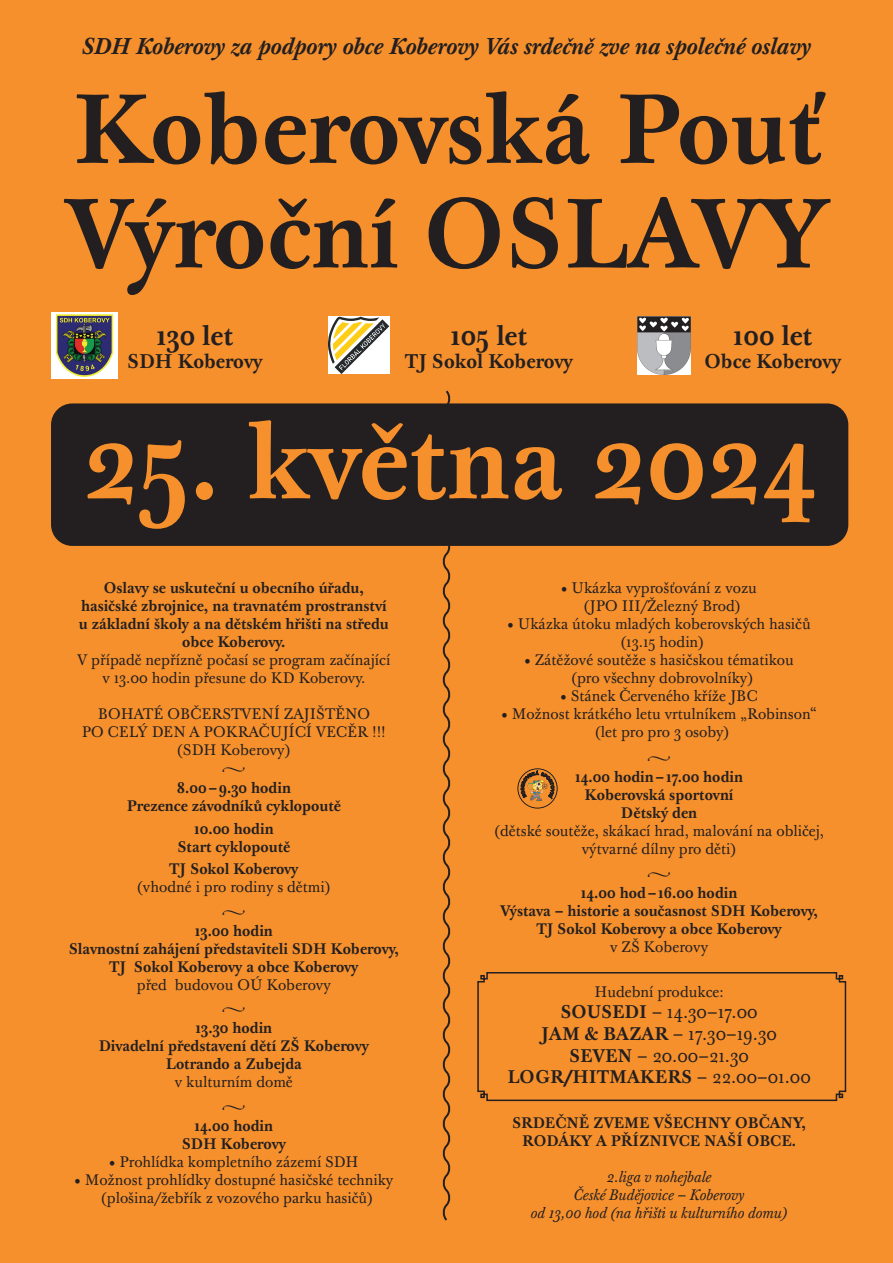
<style>
.page{position:relative;width:893px;height:1263px;background:#f6902c}
.page>*{position:absolute;margin:0;border:0;box-sizing:border-box;transform-origin:0 0}
.t1{font:700 105px "Baskerville Ten Pro";color:#f6902c;scale:.95 1}
.t2{font:700 96.38px "Baskerville Ten Pro";color:#231f20;scale:.95 1}
.t3{font:700 27px "Baskerville Ten Pro";color:#231f20;scale:.95 1}
.t4{font:italic 700 22.5px "Baskerville Ten Pro";color:#231f20;scale:.95 1}
.t5{font:700 19.5px "Baskerville Ten Pro";color:#231f20;scale:.95 1}
.t6{font:18px "Baskerville Ten Pro";color:#231f20;scale:.95 1}
.t7{font:700 18px "Baskerville Ten Pro";color:#231f20;scale:.95 1}
.t8{font:15px/18px "Baskerville Ten Pro";color:#231f20;text-align:center;scale:.95 1}
.t9{font:700 15px/18px "Baskerville Ten Pro";color:#231f20;text-align:center;scale:.95 1}
.t10{font:italic 15px "Baskerville Ten Pro";color:#231f20;scale:.95 1}
.wave{font:700 15px "Minion Pro";color:#231f20;scale:.95 1}
.s1{font-weight:700}
.s2{font-weight:400}
</style>
<div class="page">
<svg style="left:442px;top:390px;width:9px;height:831px"></svg>
<div style="left:51px;top:403px;width:797px;height:143px;background:#231f20;border-radius:21px"></div>
<img style="left:637px;top:317px;width:53px;height:57px">
<img style="left:52px;top:313px;width:65px;height:65px">
<svg style="left:328px;top:317px;width:61px;height:57px;background:#cfc8ab"></svg>
<svg style="left:477px;top:972px;width:370px;height:130px"></svg>
<svg style="left:518px;top:769px;width:39px;height:39px"></svg>
<p class="t4" style="left:82px;top:33px;width:769px">SDH Koberovy za podpory obce Koberovy Vás srdečně zve na společné oslavy</p>
<p class="t2" style="left:72px;top:71px;width:791px">Koberovská Pouť</p>
<p class="t2" style="left:65px;top:176px;width:807px">Výroční OSLAVY</p>
<p class="t3" style="left:157px;top:319px;width:82px">130 let</p>
<p class="t5" style="left:127px;top:349px;width:144px">SDH Koberovy</p>
<p class="t3" style="left:450px;top:319px;width:82px">105 let</p>
<p class="t5" style="left:405px;top:349px;width:178px">TJ Sokol Koberovy</p>
<p class="t3" style="left:733px;top:319px;width:85px">100 let</p>
<p class="t5" style="left:705px;top:349px;width:145px">Obce Koberovy</p>
<p class="t1" style="left:83px;top:399px;width:773px">25. května 2024</p>
<p class="t9" style="left:79px;top:580px;width:328px">Oslavy se uskuteční u obecního úřadu, hasičské zbrojnice, na travnatém prostranství u základní školy a na dětském hřišti na středu obce Koberovy.</p>
<p class="t8" style="left:77px;top:652px;width:331px">V případě nepřízně počasí se program začínající v 13.00 hodin přesune do KD Koberovy.</p>
<p class="t8" style="left:98px;top:706px;width:288px">BOHATÉ OBČERSTVENÍ ZAJIŠTĚNO</p>
<p class="t8" style="left:82px;top:724px;width:322px">PO CELÝ DEN A POKRAČUJÍCÍ VECĚR !!!</p>
<p class="t8" style="left:177px;top:742px;width:121px">(SDH Koberovy)</p>
<p class="wave" style="left:222px;top:759px;width:27px">•</p>
<p class="t9" style="left:177px;top:780px;width:122px">8.00–9.30 hodin</p>
<p class="t9" style="left:127px;top:798px;width:227px">Prezence závodníků cyklopoutě</p>
<p class="t9" style="left:194px;top:820px;width:85px">10.00 hodin</p>
<p class="t9" style="left:177px;top:838px;width:120px">Start cyklopoutě</p>
<p class="t8" style="left:137px;top:860px;width:205px"><span class="s1">TJ Sokol Koberovy<br></span>(vhodné i pro rodiny s dětmi)</p>
<p class="wave" style="left:222px;top:902px;width:27px">•</p>
<p class="t9" style="left:195px;top:923px;width:84px">13.00 hodin</p>
<p class="t9" style="left:69px;top:941px;width:349px">Slavnostní zahájení představiteli SDH Koberovy,<br>TJ Sokol Koberovy a obce Koberovy<br><span class="s2">před budovou OÚ Koberovy</span></p>
<p class="wave" style="left:222px;top:999px;width:27px">•</p>
<p class="t9" style="left:196px;top:1019px;width:82px">13.30 hodin</p>
<p class="t9" style="left:99px;top:1037px;width:286px">Divadelní představení dětí ZŠ Koberovy</p>
<p class="t9" style="left:166px;top:1055px;width:145px">Lotrando a Zubejda</p>
<p class="t8" style="left:175px;top:1073px;width:126px">v kulturním domě</p>
<p class="wave" style="left:222px;top:1097px;width:27px">•</p>
<p class="t9" style="left:195px;top:1118px;width:84px">14.00 hodin</p>
<p class="t9" style="left:182px;top:1136px;width:111px">SDH Koberovy</p>
<p class="t8" style="left:109px;top:1154px;width:264px">• Prohlídka kompletního zázemí SDH</p>
<p class="t8" style="left:74px;top:1172px;width:337px">• Možnost prohlídky dostupné hasičské techniky (plošina/žebřík z vozového parku hasičů)</p>
<p class="t8" style="left:561px;top:580px;width:207px">• Ukázka vyprošťování z vozu (JPO III/Železný Brod)</p>
<p class="t8" style="left:508px;top:616px;width:321px">• Ukázka útoku mladých koberovských hasičů (13.15 hodin)</p>
<p class="t8" style="left:524px;top:652px;width:285px">• Zátěžové soutěže s hasičskou tématikou (pro všechny dobrovolníky)</p>
<p class="t8" style="left:560px;top:688px;width:209px">• Stánek Červeného kříže JBC</p>
<p class="t8" style="left:501px;top:706px;width:334px">• Možnost krátkého letu vrtulníkem „Robinson“ (let pro pro 3 osoby)</p>
<p class="wave" style="left:647px;top:748px;width:27px">•</p>
<p class="t9" style="left:575px;top:768px;width:178px">14.00 hodin–17.00 hodin<br>Koberovská sportovní</p>
<p class="t9" style="left:621px;top:804px;width:82px">Dětský den</p>
<p class="t8" style="left:494px;top:822px;width:349px">(dětské soutěže, skákací hrad, malování na obličej, výtvarné dílny pro děti)</p>
<p class="wave" style="left:647px;top:864px;width:27px">•</p>
<p class="t9" style="left:581px;top:885px;width:166px">14.00 hod–16.00 hodin</p>
<p class="t9" style="left:500px;top:903px;width:336px">Výstava – historie a současnost SDH Koberovy,<br>TJ Sokol Koberovy a obce Koberovy</p>
<p class="t8" style="left:610px;top:939px;width:105px">v ZŠ Koberovy</p>
<p class="t8" style="left:594px;top:983px;width:138px">Hudební produkce:</p>
<p class="t6" style="left:561px;top:1001px;width:209px"><span class="s1">SOUSEDI</span> – 14.30–17.00</p>
<p class="t6" style="left:541px;top:1023px;width:250px"><span class="s1">JAM &amp; BAZAR</span> – 17.30–19.30</p>
<p class="t6" style="left:569px;top:1045px;width:191px"><span class="s1">SEVEN</span> – 20.00–21.30</p>
<p class="t7" style="left:507px;top:1066px;width:321px">LOGR/HITMAKERS <span class="s2">– 22.00–01.00</span></p>
<p class="t9" style="left:512px;top:1114px;width:311px">SRDEČNĚ ZVEME VŠECHNY OBČANY,<br>RODÁKY A PŘÍZNIVCE NAŠÍ OBCE.</p>
<p class="t10" style="left:607px;top:1167px;width:112px">2.liga v nohejbale</p>
<p class="t10" style="left:574px;top:1185px;width:181px">České Budějovice – Koberovy</p>
<p class="t10" style="left:531px;top:1203px;width:272px">od 13,00 hod (na hřišti u kulturního domu)</p>
</div>
